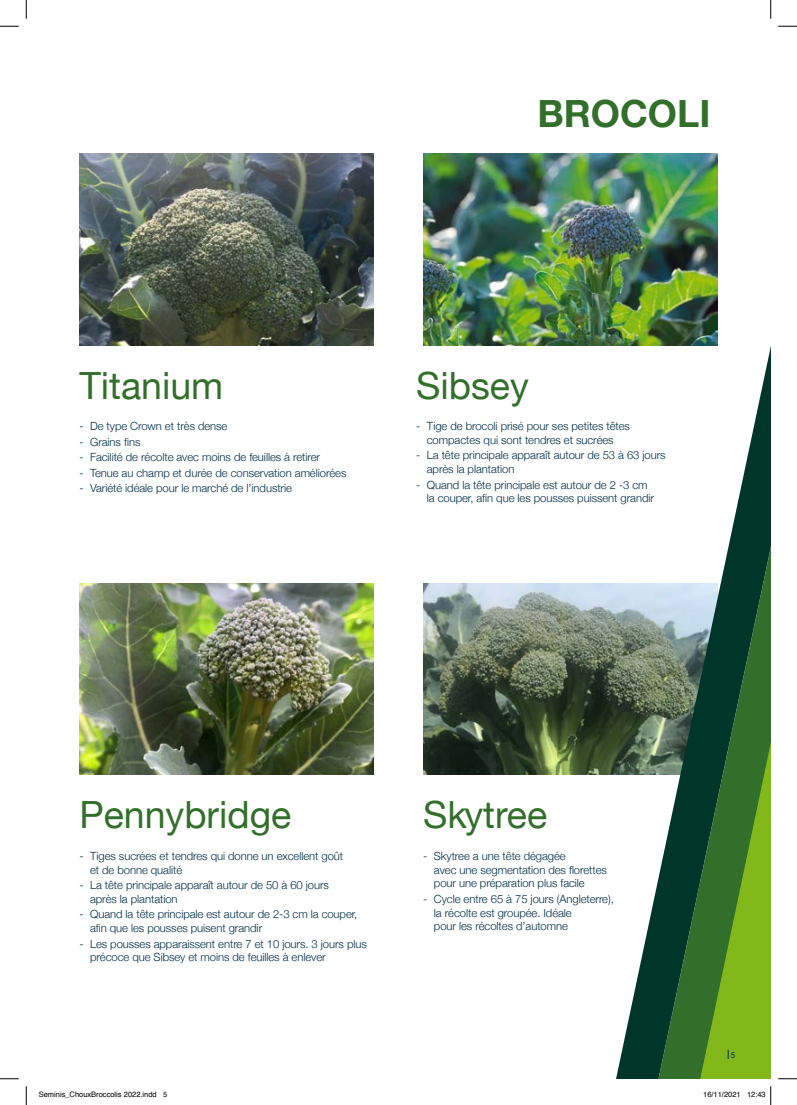
<style>
.page{position:relative;width:797px;height:1105px;background:#fff}
.page>*{position:absolute;margin:0;border:0;box-sizing:border-box;transform-origin:0 0}
.t1{font:37.5px "Helvetica Neue";color:#326f2b}
.t2{font:700 37.5px "Helvetica Neue";color:#326f2b}
.t3{font:300 11.25px/13.8px "Helvetica Neue";letter-spacing:-.005em;color:#002d48}
.t4{font:8.12px "Helvetica Neue";color:#002d48}
.t5{font:7.5px "Helvetica";color:#000}
</style>
<div class="page">
<img style="left:423px;top:583px;width:122px;height:192px">
<svg style="left:545px;top:345px;width:83px;height:734px"></svg>
<svg style="left:628px;top:328px;width:142px;height:751px"></svg>
<img style="left:79px;top:154px;width:294px;height:191px">
<img style="left:423px;top:154px;width:294px;height:191px">
<img style="left:79px;top:583px;width:294px;height:192px">
<svg style="left:0;top:25px;width:19px;height:2px"></svg>
<svg style="left:778px;top:25px;width:19px;height:2px"></svg>
<svg style="left:0;top:1078px;width:19px;height:1px"></svg>
<svg style="left:778px;top:1078px;width:19px;height:1px"></svg>
<svg style="left:25px;top:0;width:2px;height:19px"></svg>
<svg style="left:25px;top:1086px;width:2px;height:19px"></svg>
<svg style="left:770px;top:0;width:1px;height:19px"></svg>
<svg style="left:770px;top:1086px;width:1px;height:19px"></svg>
<h1 class="t2" style="left:537px;top:84px;width:174px">BROCOLI</h1>
<h1 class="t1" style="left:79px;top:358px;width:145px">Titanium</h1>
<p class="t3" style="left:79px;top:418px;width:149px">- De type Crown et très dense</p>
<p class="t3" style="left:79px;top:434px;width:62px">- Grains fins</p>
<p class="t3" style="left:79px;top:449px;width:242px">- Facilité de récolte avec moins de feuilles à retirer</p>
<p class="t3" style="left:79px;top:465px;width:268px">- Tenue au champ et durée de conservation améliorées</p>
<p class="t3" style="left:79px;top:480px;width:214px">- Variété idéale pour le marché de l’industrie</p>
<h1 class="t1" style="left:416px;top:358px;width:114px">Sibsey</h1>
<p class="t3" style="left:416px;top:418px;width:215px;text-align:center">- Tige de brocoli prisé pour ses petites têtes compactes qui sont tendres et sucrées</p>
<p class="t3" style="left:427px;top:448px;width:240px;text-indent:-11px">- La tête principale apparaît autour de 53 à 63 jours après la plantation</p>
<p class="t3" style="left:427px;top:477px;width:229px;text-indent:-11px">- Quand la tête principale est autour de 2 -3 cm la couper, afin que les pousses puissent grandir</p>
<h1 class="t1" style="left:79px;top:788px;width:213px">Pennybridge</h1>
<p class="t3" style="left:90px;top:848px;width:255px;text-indent:-11px">- Tiges sucrées et tendres qui donne un excellent goût et de bonne qualité</p>
<p class="t3" style="left:90px;top:877px;width:240px;text-indent:-11px">- La tête principale apparaît autour de 50 à 60 jours après la plantation</p>
<p class="t3" style="left:90px;top:907px;width:269px;text-indent:-11px">- Quand la tête principale est autour de 2-3 cm la couper, afin que les pousses puisent grandir</p>
<p class="t3" style="left:90px;top:936px;width:278px;text-indent:-11px">- Les pousses apparaissent entre 7 et 10 jours. 3 jours plus précoce que Sibsey et moins de feuilles à enlever</p>
<h1 class="t1" style="left:423px;top:788px;width:125px">Skytree</h1>
<p class="t3" style="left:434px;top:848px;width:174px;text-indent:-11px">- Skytree a une tête dégagée<br>avec une segmentation des florettes pour une préparation plus facile</p>
<p class="t3" style="left:434px;top:891px;width:181px;text-indent:-11px">- Cycle entre 65 à 75 jours (Angleterre), la récolte est groupée. Idéale<br>pour les récoltes d’automne</p>
<p class="t4" style="left:730px;top:1049px;width:6px">5</p>
<p class="t5" style="left:39px;top:1089px;width:130px">Seminis_ChouxBroccolis 2022.indd 5</p>
<p class="t5" style="left:703px;top:1089px;width:64px">16/11/2021 12:43</p>
</div>
